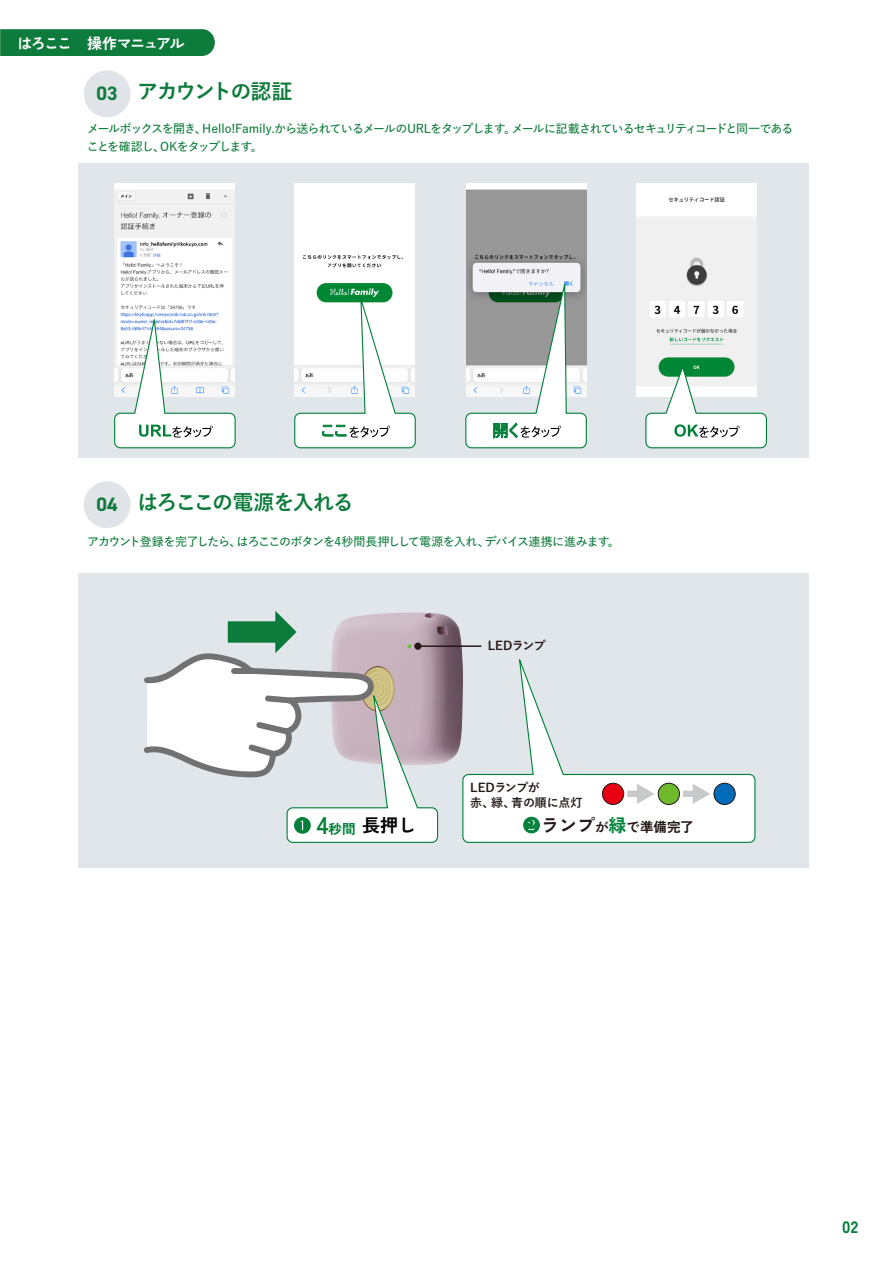
<style>
.page{position:relative;width:893px;height:1262px;background:#fff}
.page>*{position:absolute;margin:0;border:0;box-sizing:border-box;transform-origin:0 0}
.t1{font:700 21px "Yu Go Pr 6 N";letter-spacing:-.075em;color:#0d7b3b}
.t2{font:700 21px "Yu Go Pr 6 N";letter-spacing:-.095em;color:#0d7b3b}
.t3{font:700 18px "Zen Kaku Gothic New";color:#000}
.t4{font:900 16.5px "Zen Kaku Gothic New";color:#018039}
.t5{font:700 15px "Zen Kaku Gothic New";letter-spacing:-.11em;color:#fff}
.t6{font:700 13.5px "Zen Kaku Gothic New";color:#231815}
.t7{font:600 12px/18px "Yu Go Pr 6 N";letter-spacing:-.08em;color:#0d7b3b}
.t8{font:700 12px/15px "Yu Go Pr 6 N";letter-spacing:-.025em;color:#231815}
.s1{font-family:"DIN2014";font-size:19.5px}
.s2{font-size:24px;color:#018039}
.s3{font-size:18px}
.s4{font-size:18px;color:#018039}
</style>
<div class="page">
<div style="left:78px;top:164px;width:731px;height:294px;background:#e1e6eb"></div>
<img style="left:295px;top:183px;width:120px;height:107px">
<img style="left:466px;top:183px;width:120px;height:91px">
<img style="left:637px;top:183px;width:120px;height:214px">
<img style="left:115px;top:183px;width:120px;height:129px">
<div style="left:78px;top:573px;width:731px;height:295px;background:#e1e6eb"></div>
<svg style="left:114px;top:312px;width:122px;height:137px"></svg>
<svg style="left:294px;top:290px;width:122px;height:159px;background:#e6f0eb"></svg>
<svg style="left:644px;top:363px;width:123px;height:86px"></svg>
<svg style="left:465px;top:274px;width:122px;height:175px;background:#c1c9c6"></svg>
<svg style="left:84px;top:70px;width:46px;height:47px"></svg>
<svg style="left:84px;top:481px;width:46px;height:47px"></svg>
<svg style="left:462px;top:659px;width:294px;height:184px"></svg>
<img style="left:438px;top:613px;width:25px;height:152px">
<div style="left:602px;top:783px;width:21px;height:21px;background:#e50012;border-radius:50%"></div>
<div style="left:602px;top:783px;width:22px;height:21px;border:1px solid #231815;border-radius:50%"></div>
<div style="left:658px;top:783px;width:21px;height:21px;background:#6fb92c;border-radius:50%"></div>
<div style="left:658px;top:783px;width:21px;height:21px;border:1px solid #231815;border-radius:50%"></div>
<div style="left:714px;top:783px;width:21px;height:21px;background:#006bb8;border-radius:50%"></div>
<div style="left:713px;top:783px;width:22px;height:21px;border:1px solid #231815;border-radius:50%"></div>
<div style="left:627px;top:790px;width:13px;height:7px;background:#c8c9ca"></div>
<svg style="left:637px;top:783px;width:17px;height:21px"></svg>
<div style="left:683px;top:790px;width:12px;height:7px;background:#c8c9ca"></div>
<svg style="left:692px;top:783px;width:18px;height:21px"></svg>
<hr style="left:417px;top:645px;width:64px;height:2px;background:#231815">
<svg style="left:144px;top:611px;width:294px;height:232px"></svg>
<svg style="left:523px;top:817px;width:16px;height:16px"></svg>
<div style="left:0;top:30px;width:214px;height:25px;background:#0d7b3b"></div>
<p class="t5" style="left:17px;top:34px;width:168px">はろここ　操作マニュアル</p>
<h1 class="t2" style="left:97px;top:80px;width:197px"><span class="s1">03</span> アカウントの認証</h1>
<p class="t7" style="left:87px;top:118px;width:708px">メールボックスを開き、Hello!Family.から送られているメールのURLをタップします。メールに記載されているセキュリティコードと同一であることを確認し、OKをタップします。</p>
<h1 class="t1" style="left:97px;top:491px;width:259px"><span class="s1">04</span> はろここの電源を入れる</h1>
<p class="t7" style="left:87px;top:530px;width:534px">アカウント登録を完了したら、はろここのボタンを4秒間長押しして電源を入れ、デバイス連携に進みます。</p>
<p class="t8" style="left:487px;top:638px;width:60px">LEDランプ</p>
<h2 class="t3" style="left:317px;top:814px;width:101px"><span class="s2">4</span><sub>秒間</sub>長押し</h2>
<p class="t8" style="left:470px;top:780px;width:114px">LEDランプが<br>赤、緑、青の順に点灯</p>
<p class="t6" style="left:541px;top:818px;width:154px"><span class="s3">ランプ</span>が<span class="s4">緑</span>で準備完了</p>
<h3 class="t4" style="left:842px;top:1216px;width:18px">02</h3>
</div>
